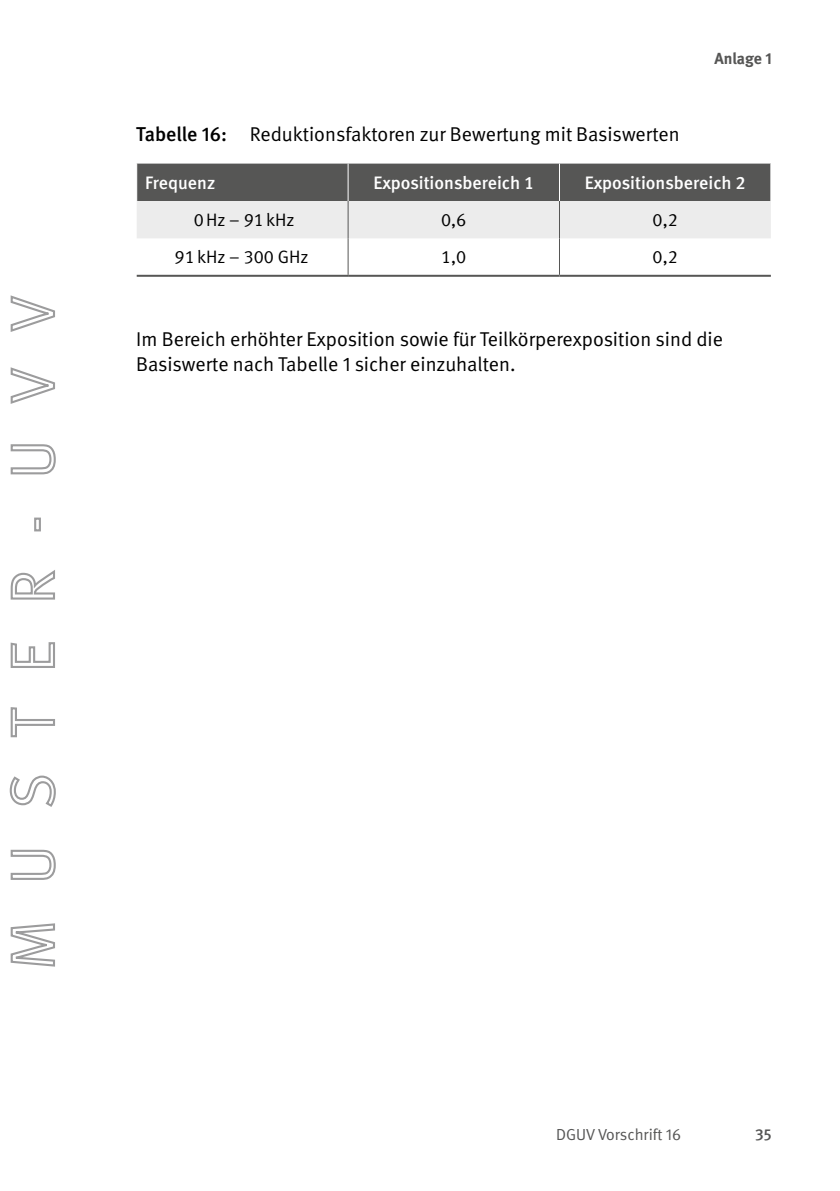
<style>
.page{position:relative;width:840px;height:1191px;background:#fff}
.page>*{position:absolute;margin:0;border:0;box-sizing:border-box;transform-origin:0 0}
.Fließtext_FT{font:20px/25.6px "DGUV Meta";color:#000}
.Fließtext_Tabellen-Ü{font:20px "DGUV Meta";color:#000}
.Tabellen_und_Graphen_TK{font:500 18px "DGUV Meta";color:#fff}
.Tabellen_und_Graphen_TI{font:18px "DGUV Meta";color:#000}
.t1{font:16px "DGUV Meta";color:#565655}
.t2{font:700 16px "DGUV Meta";letter-spacing:-.005em;color:#565655}
.t3{font:500 16px "DGUV Meta";color:#565655}
.s1{font-weight:500}
</style>
<div class="page">
<svg style="left:137px;top:164px;width:633px;height:74px;background:#a1a1a0"></svg>
<hr style="left:347px;top:164px;width:1px;height:37px;background:#fff">
<hr style="left:347px;top:201px;width:1px;height:37px;background:#565655">
<hr style="left:347px;top:238px;width:1px;height:37px;background:#565655">
<hr style="left:558px;top:164px;width:1px;height:37px;background:#fff">
<hr style="left:558px;top:201px;width:1px;height:37px;background:#565655">
<hr style="left:558px;top:238px;width:1px;height:37px;background:#565655">
<hr style="left:137px;top:275px;width:211px;height:2px;background:#565655">
<hr style="left:348px;top:275px;width:211px;height:2px;background:#565655">
<hr style="left:559px;top:275px;width:211px;height:2px;background:#565655">
<svg style="left:10px;top:923px;width:45px;height:44px"></svg>
<svg style="left:10px;top:849px;width:46px;height:31px"></svg>
<svg style="left:9px;top:775px;width:47px;height:32px"></svg>
<svg style="left:10px;top:707px;width:45px;height:31px"></svg>
<svg style="left:10px;top:642px;width:45px;height:26px"></svg>
<svg style="left:10px;top:570px;width:45px;height:30px"></svg>
<div style="left:34px;top:517px;width:7px;height:14px;border:2px solid #9c9c9d"></div>
<svg style="left:10px;top:444px;width:46px;height:31px"></svg>
<svg style="left:10px;top:367px;width:45px;height:37px"></svg>
<svg style="left:10px;top:295px;width:45px;height:37px"></svg>
<p class="t2" style="left:714px;top:49px;width:59px">Anlage 1</p>
<p class="Fließtext_Tabellen-Ü" style="left:136px;top:122px;width:544px"><span class="s1">Tabelle 16:</span> Reduktionsfaktoren zur Bewertung mit Basiswerten</p>
<p class="Tabellen_und_Graphen_TK" style="left:145px;top:172px;width:72px">Frequenz</p>
<p class="Tabellen_und_Graphen_TK" style="left:373px;top:172px;width:162px">Expositionsbereich 1</p>
<p class="Tabellen_und_Graphen_TK" style="left:584px;top:172px;width:162px">Expositionsbereich 2</p>
<p class="Tabellen_und_Graphen_TI" style="left:194px;top:209px;width:102px">0Hz – 91kHz</p>
<p class="Tabellen_und_Graphen_TI" style="left:441px;top:209px;width:27px">0,6</p>
<p class="Tabellen_und_Graphen_TI" style="left:652px;top:209px;width:27px">0,2</p>
<p class="Tabellen_und_Graphen_TI" style="left:174px;top:247px;width:135px">91kHz – 300 GHz</p>
<p class="Tabellen_und_Graphen_TI" style="left:441px;top:247px;width:27px">1,0</p>
<p class="Tabellen_und_Graphen_TI" style="left:652px;top:247px;width:27px">0,2</p>
<p class="Fließtext_FT" style="left:136px;top:326px;width:588px">Im Bereich erhöhter Exposition sowie für Teilkörperexposition sind die<br>Basiswerte nach Tabelle 1 sicher einzuhalten.</p>
<p class="t1" style="left:555px;top:1124px;width:126px">DGUV Vorschrift 16</p>
<p class="t3" style="left:754px;top:1124px;width:18px">35</p>
</div>
